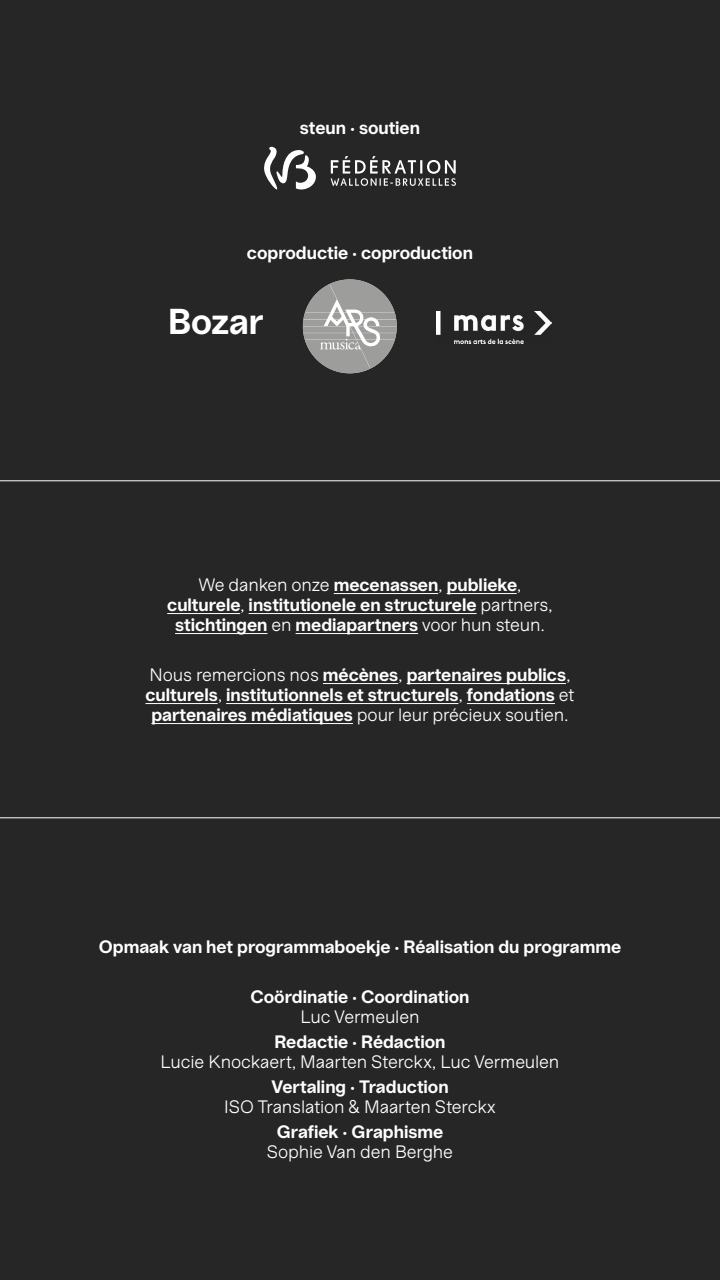
<style>
.page{position:relative;width:720px;height:1280px;background:#262626}
.page>*{position:absolute;margin:0;border:0;box-sizing:border-box;transform-origin:0 0}
.t1{font:700 36px "aa Bozar";letter-spacing:-.005em;color:#fff}
.t2{font:700 18px/20px "aa Bozar";color:#fff;text-align:center}
.t3{font:18px "aa Bozar";letter-spacing:-.01em;color:#fff}
.s1{font-weight:400}
</style>
<div class="page">
<hr style="left:0;top:480px;width:720px;height:1px;background:#fff">
<hr style="left:334px;top:593px;width:104px;height:1px;background:#fff">
<hr style="left:447px;top:593px;width:70px;height:1px;background:#fff">
<hr style="left:167px;top:613px;width:73px;height:1px;background:#fff">
<hr style="left:249px;top:613px;width:228px;height:1px;background:#fff">
<hr style="left:175px;top:633px;width:93px;height:1px;background:#fff">
<hr style="left:296px;top:633px;width:122px;height:1px;background:#fff">
<hr style="left:323px;top:683px;width:75px;height:1px;background:#fff">
<hr style="left:407px;top:683px;width:159px;height:1px;background:#fff">
<hr style="left:145px;top:703px;width:73px;height:1px;background:#fff">
<hr style="left:226px;top:703px;width:232px;height:1px;background:#fff">
<hr style="left:467px;top:703px;width:88px;height:1px;background:#fff">
<hr style="left:151px;top:723px;width:202px;height:1px;background:#fff">
<hr style="left:0;top:817px;width:720px;height:1px;background:#fff">
<svg style="left:331px;top:156px;width:125px;height:30px"></svg>
<svg style="left:264px;top:147px;width:52px;height:43px"></svg>
<svg style="left:303px;top:279px;width:94px;height:94px"></svg>
<img style="left:436px;top:312px;width:116px;height:32px">
<p class="t2" style="left:300px;top:118px;width:122px">steun · soutien</p>
<p class="t2" style="left:247px;top:243px;width:228px">coproductie · coproduction</p>
<h1 class="t1" style="left:168px;top:301px;width:97px">Bozar</h1>
<p class="t2" style="left:167px;top:575px;width:387px"><span class="s1">We danken onze</span> mecenassen<span class="s1">,</span> publieke<span class="s1">, </span>culturele<span class="s1">,</span> institutionele en structurele <span class="s1">partners, </span>stichtingen <span class="s1">en</span> mediapartners <span class="s1">voor hun steun.</span></p>
<p class="t2" style="left:145px;top:665px;width:431px"><span class="s1">Nous remercions nos</span> mécènes<span class="s1">,</span> partenaires publics<span class="s1">, </span>culturels<span class="s1">,</span> institutionnels et structurels<span class="s1">,</span> fondations <span class="s1">et </span>partenaires médiatiques <span class="s1">pour leur précieux soutien.</span></p>
<p class="t2" style="left:99px;top:937px;width:524px">Opmaak van het programmaboekje · Réalisation du programme</p>
<p class="t2" style="left:250px;top:987px;width:221px">Coördinatie · Coordination</p>
<p class="t3" style="left:300px;top:1007px;width:121px">Luc Vermeulen</p>
<p class="t2" style="left:274px;top:1032px;width:173px">Redactie · Rédaction</p>
<p class="t3" style="left:161px;top:1052px;width:400px">Lucie Knockaert, Maarten Sterckx, Luc Vermeulen</p>
<p class="t2" style="left:271px;top:1077px;width:179px">Vertaling · Traduction</p>
<p class="t3" style="left:224px;top:1097px;width:273px">ISO Translation &amp; Maarten Sterckx</p>
<p class="t2" style="left:277px;top:1122px;width:168px">Grafiek · Graphisme</p>
<p class="t3" style="left:267px;top:1142px;width:188px">Sophie Van den Berghe</p>
</div>
